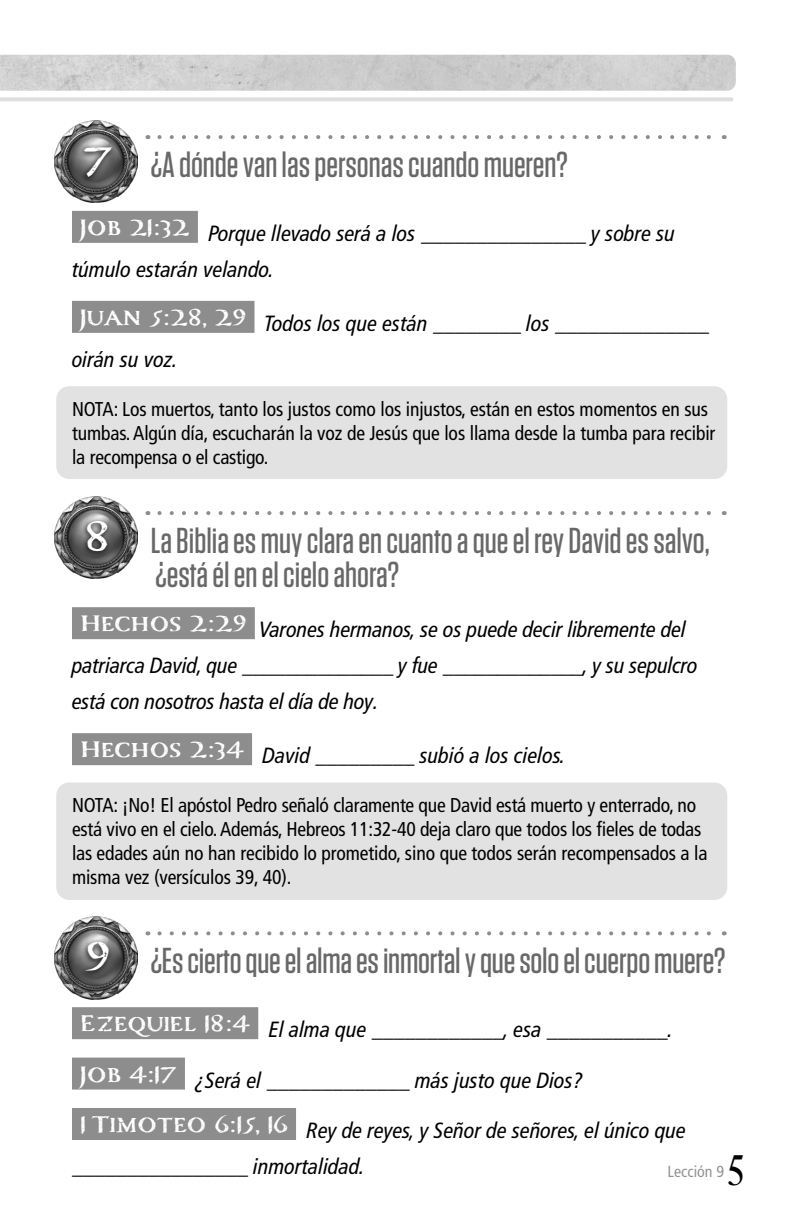
<style>
.page{position:relative;width:792px;height:1224px;background:#fff}
.page>*{position:absolute;margin:0;border:0;box-sizing:border-box;transform-origin:0 0}
.Compass_Numbers{font:700 50px "Carta Marina";color:#fff}
.t1{font:44px "Desire Pro";color:#000}
.Questions_1{font:500 36px/34px "Tungsten";color:#686868}
.Scripture_with_blanks{font:italic condensed 22px/36px "Frutiger LT Pro";color:#000}
.NOTE{font:condensed 20px/24px "Frutiger LT Pro";letter-spacing:-.005em;color:#000}
.t2{font:condensed 16px "Frutiger LT Pro";color:#949494}
</style>
<div class="page">
<img style="left:0;top:55px;width:736px;height:36px">
<hr style="left:0;top:97px;width:732px;height:4px;background:#dedede">
<div style="left:72px;top:211px;width:126px;height:32px;background:#8d8d8d"></div>
<div style="left:72px;top:301px;width:182px;height:32px;background:#8d8d8d"></div>
<div style="left:72px;top:607px;width:183px;height:32px;background:#8d8d8d"></div>
<div style="left:72px;top:733px;width:180px;height:32px;background:#8d8d8d"></div>
<div style="left:72px;top:1007px;width:186px;height:32px;background:#8d8d8d"></div>
<div style="left:72px;top:1058px;width:113px;height:32px;background:#8d8d8d"></div>
<div style="left:72px;top:1108px;width:224px;height:32px;background:#8d8d8d"></div>
<img style="left:54px;top:121px;width:83px;height:82px">
<div style="left:78px;top:143px;width:39px;height:41px;background:#000;opacity:.75"></div>
<img style="left:54px;top:497px;width:83px;height:82px">
<div style="left:81px;top:516px;width:31px;height:42px;background:#000;opacity:.75"></div>
<img style="left:54px;top:917px;width:83px;height:82px">
<div style="left:79px;top:938px;width:35px;height:40px;background:#000;opacity:.75"></div>
<svg style="left:159px;top:135px;width:552px;height:4px"></svg>
<div style="left:56px;top:386px;width:671px;height:93px;background:#e2e2e2;border-radius:13px"></div>
<svg style="left:159px;top:511px;width:552px;height:4px"></svg>
<div style="left:56px;top:783px;width:671px;height:117px;background:#e2e2e2;border-radius:13px"></div>
<svg style="left:159px;top:931px;width:552px;height:4px"></svg>
<p class="Compass_Numbers" style="left:83px;top:130px;width:31px">7</p>
<p class="Questions_1" style="left:151px;top:148px;width:419px">¿A dónde van las personas cuando mueren?</p>
<p class="Scripture_with_blanks" style="left:72px;top:215px;width:605px;text-indent:8px"><sup>Job</sup> <sup>21:32</sup> Porque llevado será a los _______________ y sobre su túmulo estarán velando.</p>
<p class="Scripture_with_blanks" style="left:72px;top:305px;width:639px;text-indent:8px"><sup>Juan</sup> <sup>5:28,</sup> <sup>29</sup> Todos los que están ________ los ______________ oirán su voz.</p>
<p class="NOTE" style="left:72px;top:397px;width:645px">NOTA: Los muertos, tanto los justos como los injustos, están en estos momentos en sus tumbas. Algún día, escucharán la voz de Jesús que los llama desde la tumba para recibir la recompensa o el castigo.</p>
<p class="Compass_Numbers" style="left:85px;top:506px;width:27px">8</p>
<p class="Questions_1" style="left:151px;top:524px;width:561px">La Biblia es muy clara en cuanto a que el rey David es salvo, ¿está él en el cielo ahora?</p>
<p class="Scripture_with_blanks" style="left:72px;top:612px;width:627px;text-indent:8px"><sup>Hechos</sup> <sup>2:29</sup> Varones hermanos, se os puede decir libremente del patriarca David, que ______________ y fue _____________, y su sepulcro está con nosotros hasta el día de hoy.</p>
<p class="Scripture_with_blanks" style="left:80px;top:738px;width:487px"><sup>Hechos</sup> <sup>2:34</sup> David _________ subió a los cielos.</p>
<p class="NOTE" style="left:72px;top:794px;width:637px">NOTA: ¡No! El apóstol Pedro señaló claramente que David está muerto y enterrado, no está vivo en el cielo. Además, Hebreos 11:32-40 deja claro que todos los fieles de todas las edades aún no han recibido lo prometido, sino que todos serán recompensados a la misma vez (versículos 39, 40).</p>
<p class="Compass_Numbers" style="left:85px;top:926px;width:26px">9</p>
<p class="Questions_1" style="left:151px;top:944px;width:576px">¿Es cierto que el alma es inmortal y que solo el cuerpo muere?</p>
<p class="Scripture_with_blanks" style="left:80px;top:1012px;width:594px"><sup>Ezequiel</sup> <sup>18:4</sup> El alma que ____________, esa ___________.</p>
<p class="Scripture_with_blanks" style="left:80px;top:1062px;width:504px"><sup>Job</sup> <sup>4:17</sup> ¿Será el _____________ más justo que Dios?</p>
<p class="Scripture_with_blanks" style="left:72px;top:1113px;width:616px;text-indent:8px"><sup>1</sup> <sup>Timoteo</sup> <sup>6:15,</sup> <sup>16</sup> Rey de reyes, y Señor de señores, el único que ________________ inmortalidad.</p>
<p class="t2" style="left:668px;top:1162px;width:58px">Lección 9</p>
<h2 class="t1" style="left:728px;top:1144px;width:17px">5</h2>
</div>
